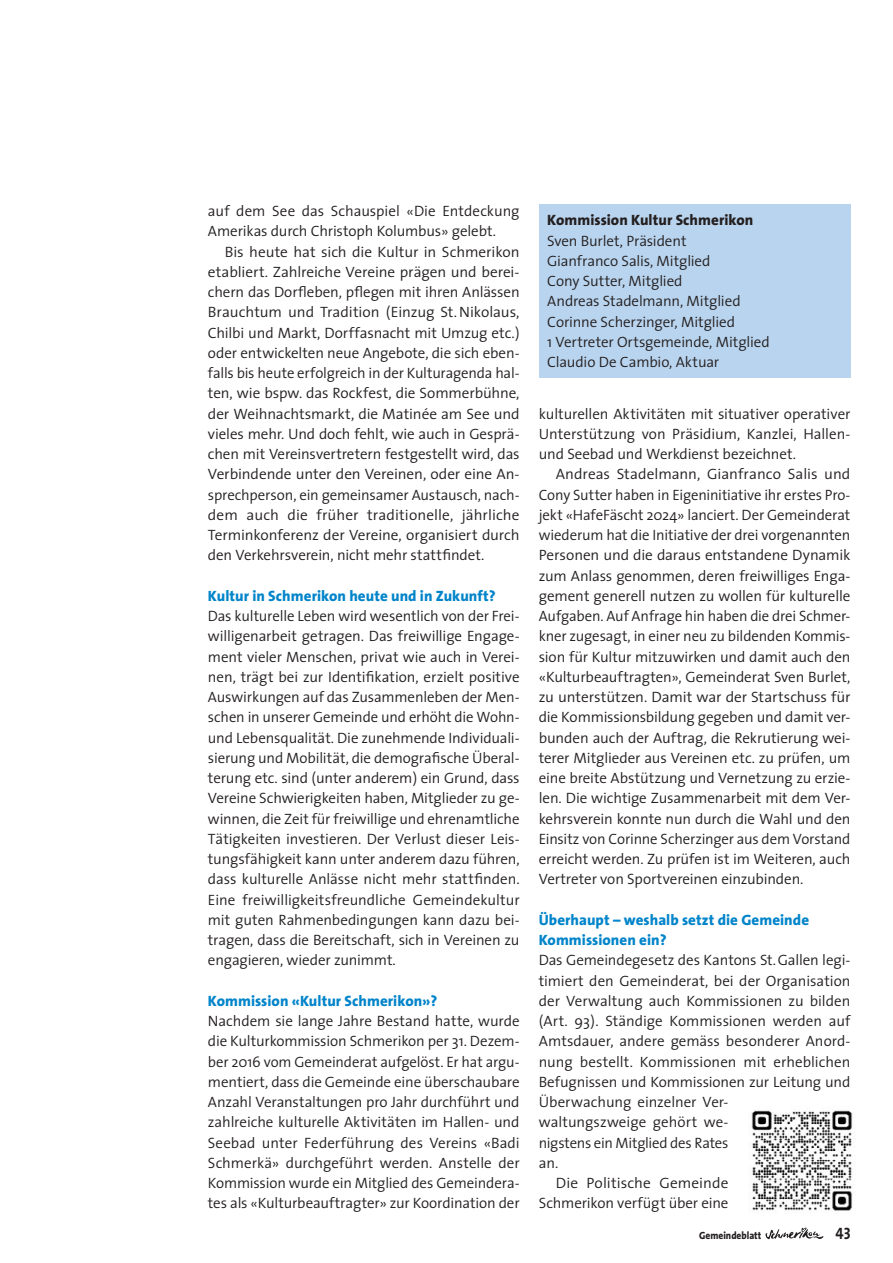
<style>
.page{position:relative;width:893px;height:1263px;background:#fff}
.page>*{position:absolute;margin:0;border:0;box-sizing:border-box;transform-origin:0 0}
.t1{font:16.5px "The Sans Bold Caps";color:#231f20;scale:.9 1}
.t2{font:300 15px/20.2px "The Sans";letter-spacing:-.005em;color:#231f20;text-align:justify}
.t3{font:800 15px/20.2px "The Sans";letter-spacing:.005em;color:#0084ca}
.t4{font:800 15px "The Sans";letter-spacing:.005em;color:#231f20}
.t5{font:800 10.5px "The Sans";color:#231f20;scale:.9 1}
</style>
<div class="page">
<svg style="left:765px;top:1227px;width:58px;height:12px"></svg>
<div style="left:539px;top:204px;width:311px;height:174px;background:#b9d4ee"></div>
<img style="left:751px;top:1110px;width:102px;height:101px">
<p class="t2" style="left:208px;top:200px;width:313px">auf dem See das Schauspiel «Die Entdeckung<br>Amerikas durch Christoph Kolumbus» gelebt.</p>
<p class="t2" style="left:208px;top:241px;width:313px;text-indent:17px">Bis heute hat sich die Kultur in Schmerikon etabliert. Zahlreiche Vereine prägen und berei&shy;chern das Dorfleben, pflegen mit ihren Anlässen Brauchtum und Tradition (Einzug St.Nikolaus, Chilbi und Markt, Dorffasnacht mit Umzug etc.) oder entwickelten neue Angebote, die sich eben&shy;falls bis heute erfolgreich in der Kulturagenda hal&shy;ten, wie bspw. das Rockfest, die Sommerbühne, der Weihnachtsmarkt, die Matinée am See und vieles mehr. Und doch fehlt, wie auch in Gesprä&shy;chen mit Vereinsvertretern festgestellt wird, das Verbindende unter den Vereinen, oder eine An&shy;sprechperson, ein gemeinsamer Austausch, nach&shy;dem auch die früher traditionelle, jährliche Terminkonferenz der Vereine, organisiert durch den Verkehrsverein, nicht mehr stattfindet.</p>
<p class="t3" style="left:208px;top:585px;width:289px">Kultur in Schmerikon heute und in Zukunft?</p>
<p class="t2" style="left:208px;top:605px;width:313px">Das kulturelle Leben wird wesentlich von der Frei&shy;willigenarbeit getragen. Das freiwillige Engage&shy;ment vieler Menschen, privat wie auch in Verei&shy;nen, trägt bei zur Identifikation, erzielt positive Auswirkungen auf das Zusammenleben der Men&shy;schen in unserer Gemeinde und erhöht die Wohn&shy;und Lebensqualität. Die zunehmende Individuali&shy;sierung und Mobilität, die demografische Überal&shy;terung etc. sind (unter anderem) ein Grund, dass Vereine Schwierigkeiten haben, Mitglieder zu ge&shy;winnen, die Zeit für freiwillige und ehrenamtliche Tätigkeiten investieren. Der Verlust dieser Leis&shy;tungsfähigkeit kann unter anderem dazu führen, dass kulturelle Anlässe nicht mehr stattfinden.<br>Eine freiwilligkeitsfreundliche Gemeindekultur mit guten Rahmenbedingungen kann dazu bei&shy;tragen, dass die Bereitschaft, sich in Vereinen zu engagieren, wieder zunimmt.</p>
<p class="t3" style="left:208px;top:990px;width:231px">Kommission «Kultur Schmerikon»?</p>
<p class="t2" style="left:208px;top:1010px;width:313px">Nachdem sie lange Jahre Bestand hatte, wurde die Kulturkommission Schmerikon per 31. Dezem&shy;ber 2016 vom Gemeinderat aufgelöst. Er hat argu&shy;mentiert, dass die Gemeinde eine überschaubare Anzahl Veranstaltungen pro Jahr durchführt und zahlreiche kulturelle Aktivitäten im Hallen- und Seebad unter Federführung des Vereins «Badi Schmerkä» durchgeführt werden. Anstelle der Kommission wurde ein Mitglied des Gemeindera&shy;tes als «Kulturbeauftragter» zur Koordination der</p>
<p class="t4" style="left:547px;top:208px;width:208px">Kommission Kultur Schmerikon</p>
<p class="t2" style="left:547px;top:230px;width:224px;text-align:left">Sven Burlet, Präsident<br>Gianfranco Salis, Mitglied<br>Cony Sutter, Mitglied<br>Andreas Stadelmann, Mitglied<br>Corinne Scherzinger, Mitglied<br>1 Vertreter Ortsgemeinde, Mitglied<br>Claudio De Cambio, Aktuar</p>
<p class="t2" style="left:539px;top:403px;width:313px">kulturellen Aktivitäten mit situativer operativer Unterstützung von Präsidium, Kanzlei, Hallen&shy;und Seebad und Werkdienst bezeichnet.</p>
<p class="t2" style="left:539px;top:464px;width:313px;text-indent:17px">Andreas Stadelmann, Gianfranco Salis und Cony Sutter haben in Eigeninitiative ihr erstes Pro&shy;jekt «HafeFäscht 2024» lanciert. Der Gemeinderat wiederum hat die Initiative der drei vorgenannten Personen und die daraus entstandene Dynamik zum Anlass genommen, deren freiwilliges Enga&shy;gement generell nutzen zu wollen für kulturelle Aufgaben. Auf Anfrage hin haben die drei Schmer&shy;kner zugesagt, in einer neu zu bildenden Kommis&shy;sion für Kultur mitzuwirken und damit auch den «Kulturbeauftragten», Gemeinderat Sven Burlet, zu unterstützen. Damit war der Startschuss für die Kommissionsbildung gegeben und damit ver&shy;bunden auch der Auftrag, die Rekrutierung wei&shy;terer Mitglieder aus Vereinen etc. zu prüfen, um eine breite Abstützung und Vernetzung zu erzie&shy;len. Die wichtige Zusammenarbeit mit dem Ver&shy;kehrsverein konnte nun durch die Wahl und den Einsitz von Corinne Scherzinger aus dem Vorstand erreicht werden. Zu prüfen ist im Weiteren, auch Vertreter von Sportvereinen einzubinden.</p>
<p class="t3" style="left:539px;top:909px;width:272px">Überhaupt – weshalb setzt die Gemeinde<br>Kommissionen ein?</p>
<p class="t2" style="left:539px;top:950px;width:313px">Das Gemeindegesetz des Kantons St.Gallen legi-</p>
<p class="t2" style="left:539px;top:970px;width:313px">timiert den Gemeinderat, bei der Organisation</p>
<p class="t2" style="left:539px;top:990px;width:313px">der Verwaltung auch Kommissionen zu bilden</p>
<p class="t2" style="left:539px;top:1010px;width:313px">(Art. 93). Ständige Kommissionen werden auf</p>
<p class="t2" style="left:539px;top:1031px;width:313px">Amtsdauer, andere gemäss besonderer Anord-</p>
<p class="t2" style="left:539px;top:1051px;width:313px">nung bestellt. Kommissionen mit erheblichen</p>
<p class="t2" style="left:539px;top:1071px;width:313px">Befugnissen und Kommissionen zur Leitung und</p>
<p class="t2" style="left:539px;top:1091px;width:191px">Überwachung einzelner Ver-</p>
<p class="t2" style="left:539px;top:1112px;width:191px">waltungszweige gehört we-</p>
<p class="t2" style="left:539px;top:1132px;width:191px">nigstens ein Mitglied des Rates</p>
<p class="t2" style="left:539px;top:1152px;width:21px">an.</p>
<p class="t2" style="left:556px;top:1172px;width:174px">Die Politische Gemeinde</p>
<p class="t2" style="left:539px;top:1193px;width:191px">Schmerikon verfügt über eine</p>
<p class="t5" style="left:699px;top:1226px;width:71px">Gemeindeblatt</p>
<p class="t1" style="left:836px;top:1219px;width:18px">43</p>
</div>
